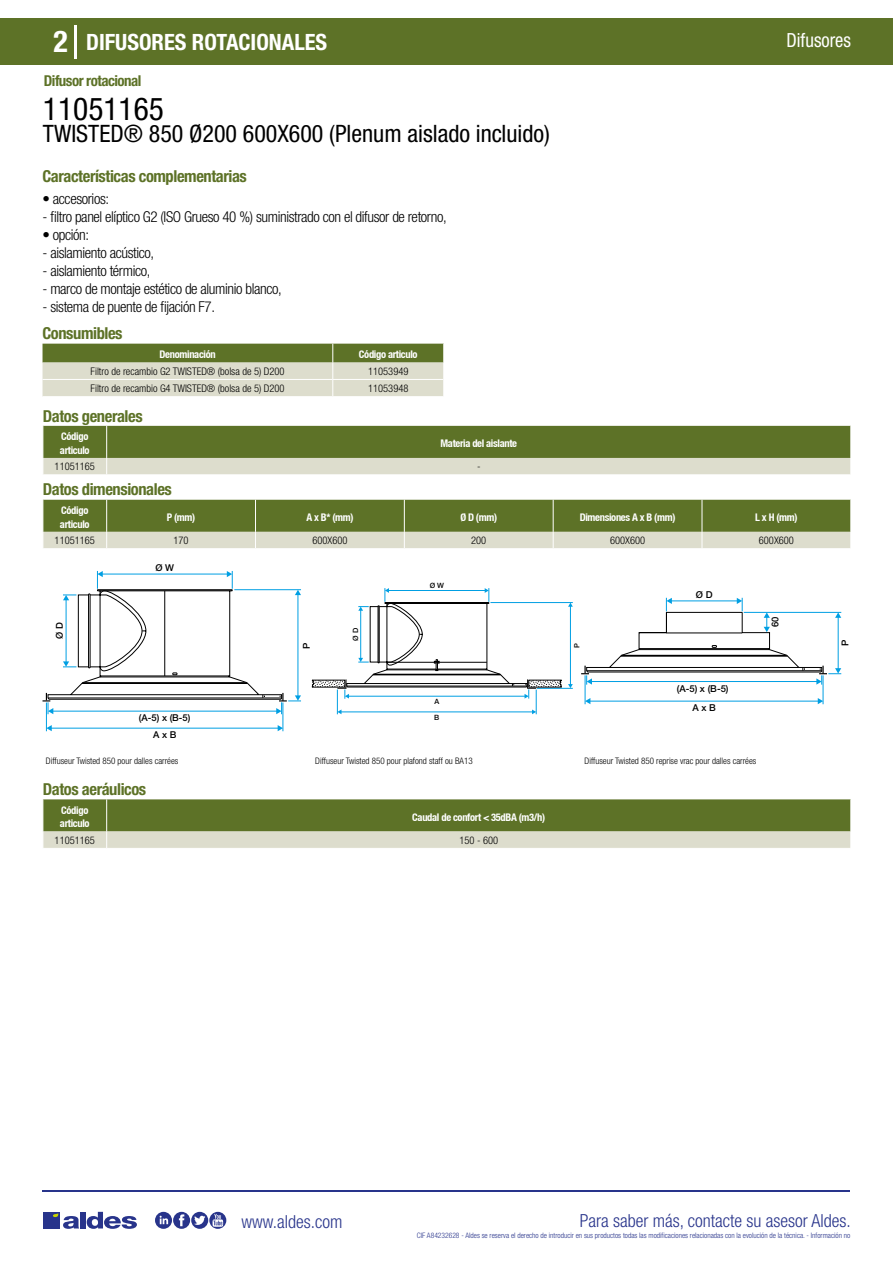
<style>
.page{position:relative;width:893px;height:1263px;background:#fff}
.page>*{position:absolute;margin:0;border:0;box-sizing:border-box;transform-origin:0 0}
.t1{font:condensed 31.5px "Helvetica Neue LT Std";color:#000}
.t2{font:700 condensed 30px "Helvetica Neue LT Std";color:#fff}
.t3{font:condensed 24px "Helvetica Neue LT Std";color:#000}
.t4{font:700 condensed 22.5px "Helvetica Neue LT Std";color:#fff}
.t5{font:condensed 19.5px "Helvetica Neue LT Std";color:#fff;scale:.95 1}
.t6{font:300 condensed 18px "Helvetica Neue";color:#28348b}
.t7{font:700 condensed 16.5px "Helvetica Neue LT Std";letter-spacing:-.025em;color:#5d7227}
.t8{font:300 condensed 15px "Helvetica Neue LT Std";letter-spacing:-.025em;color:#000}
.t9{font:700 condensed 15px "Helvetica Neue LT Std";letter-spacing:-.035em;color:#5d7227}
.t10{font:700 condensed 10.5px/13.5px "Helvetica Neue";letter-spacing:-.03em;color:#fff}
.t11{font:300 condensed 10.5px "Helvetica Neue";color:#000}
.t12{font:500 9.45px "Helvetica Neue";color:#000}
.t13{font:300 condensed 9px "Helvetica Neue";color:#000}
.t14{font:300 condensed 7.5px "Helvetica Neue";color:#28348b}
.t15{font:500 7.2px "Helvetica Neue";color:#000}
</style>
<div class="page">
<div style="left:0;top:18px;width:893px;height:46px;background:#5d7227"></div>
<hr style="left:74px;top:25px;width:2px;height:33px;background:#fff">
<hr style="left:43px;top:1190px;width:807px;height:1px;background:#28348b">
<svg style="left:155px;top:1212px;width:71px;height:17px"></svg>
<div style="left:43px;top:1212px;width:17px;height:16px;background:#28348b"></div>
<div style="left:80px;top:1212px;width:6px;height:16px;background:#28348b"></div>
<svg style="left:87px;top:1212px;width:50px;height:17px"></svg>
<svg style="left:53px;top:1213px;width:26px;height:16px"></svg>
<svg style="left:43px;top:344px;width:401px;height:52px;background:#b1b894"></svg>
<svg style="left:43px;top:426px;width:808px;height:49px;background:#8a9862"></svg>
<svg style="left:43px;top:500px;width:808px;height:49px;background:#8b9963"></svg>
<svg style="left:43px;top:571px;width:258px;height:160px"></svg>
<svg style="left:312px;top:588px;width:261px;height:126px"></svg>
<svg style="left:581px;top:598px;width:260px;height:106px"></svg>
<hr style="left:666px;top:612px;width:76px;height:1px;background:#000">
<hr style="left:666px;top:633px;width:76px;height:1px;background:#000">
<svg style="left:43px;top:799px;width:808px;height:49px;background:#8a9862"></svg>
<h2 class="t2" style="left:54px;top:24px;width:16px">2</h2>
<h3 class="t4" style="left:86px;top:28px;width:243px">DIFUSORES ROTACIONALES</h3>
<h3 class="t5" style="left:786px;top:29px;width:69px">Difusores</h3>
<p class="t9" style="left:44px;top:71px;width:99px">Difusor rotacional</p>
<h1 class="t1" style="left:43px;top:91px;width:122px">11051165</h1>
<h3 class="t3" style="left:43px;top:120px;width:509px">TWISTED® 850 Ø200 600X600 (Plenum aislado incluido)</h3>
<p class="t7" style="left:43px;top:166px;width:206px">Características complementarias</p>
<p class="t8" style="left:43px;top:190px;width:68px">• accesorios:</p>
<p class="t8" style="left:43px;top:208px;width:406px">- filtro panel elíptico G2 (ISO Grueso 40 %) suministrado con el difusor de retorno,</p>
<p class="t8" style="left:43px;top:226px;width:48px">• opción:</p>
<p class="t8" style="left:43px;top:244px;width:113px">- aislamiento acústico,</p>
<p class="t8" style="left:43px;top:262px;width:109px">- aislamiento térmico,</p>
<p class="t8" style="left:43px;top:280px;width:241px">- marco de montaje estético de aluminio blanco,</p>
<p class="t8" style="left:43px;top:298px;width:174px">- sistema de puente de fijación F7.</p>
<p class="t7" style="left:43px;top:323px;width:82px">Consumibles</p>
<p class="t10" style="left:160px;top:347px;width:58px">Denominación</p>
<p class="t10" style="left:359px;top:347px;width:60px">Código articulo</p>
<p class="t11" style="left:91px;top:365px;width:196px">Filtro de recambio G2 TWISTED® (bolsa de 5) D200</p>
<p class="t11" style="left:368px;top:365px;width:42px">11053949</p>
<p class="t11" style="left:91px;top:382px;width:196px">Filtro de recambio G4 TWISTED® (bolsa de 5) D200</p>
<p class="t11" style="left:368px;top:382px;width:42px">11053948</p>
<p class="t7" style="left:43px;top:406px;width:101px">Datos generales</p>
<p class="t10" style="left:60px;top:430px;width:31px">Código articulo</p>
<p class="t10" style="left:440px;top:436px;width:78px">Materia del aislante</p>
<p class="t11" style="left:55px;top:461px;width:42px">11051165</p>
<p class="t11" style="left:477px;top:461px;width:5px">-</p>
<p class="t7" style="left:43px;top:480px;width:130px">Datos dimensionales</p>
<p class="t10" style="left:60px;top:503px;width:31px">Código articulo</p>
<p class="t10" style="left:167px;top:510px;width:30px">P (mm)</p>
<p class="t10" style="left:306px;top:510px;width:49px">A x B* (mm)</p>
<p class="t10" style="left:460px;top:510px;width:38px">Ø D (mm)</p>
<p class="t10" style="left:580px;top:510px;width:97px">Dimensiones A x B (mm)</p>
<p class="t10" style="left:755px;top:510px;width:44px">L x H (mm)</p>
<p class="t11" style="left:55px;top:534px;width:42px">11051165</p>
<p class="t11" style="left:174px;top:534px;width:17px">170</p>
<p class="t11" style="left:312px;top:534px;width:37px">600X600</p>
<p class="t11" style="left:471px;top:534px;width:17px">200</p>
<p class="t11" style="left:610px;top:534px;width:37px">600X600</p>
<p class="t11" style="left:759px;top:534px;width:37px">600X600</p>
<p class="t12" style="left:155px;top:562px;width:20px">Ø W</p>
<p class="t12" style="left:54px;top:639px;width:18px;rotate:-90deg">Ø D</p>
<p class="t12" style="left:139px;top:712px;width:53px">(A-5) x (B-5)</p>
<p class="t12" style="left:153px;top:729px;width:25px">A x B</p>
<p class="t12" style="left:301px;top:648px;width:8px;rotate:-90deg">P</p>
<p class="t15" style="left:351px;top:641px;width:14px;rotate:-90deg">Ø D</p>
<p class="t15" style="left:430px;top:581px;width:16px">Ø W</p>
<p class="t15" style="left:434px;top:697px;width:6px">A</p>
<p class="t15" style="left:434px;top:713px;width:7px">B</p>
<p class="t15" style="left:573px;top:648px;width:6px;rotate:-90deg">P</p>
<p class="t12" style="left:696px;top:589px;width:18px">Ø D</p>
<p class="t12" style="left:677px;top:683px;width:53px">(A-5) x (B-5)</p>
<p class="t12" style="left:692px;top:702px;width:25px">A x B</p>
<p class="t13" style="left:46px;top:755px;width:134px">Diffuseur Twisted 850 pour dalles carrées</p>
<p class="t13" style="left:315px;top:755px;width:159px">Diffuseur Twisted 850 pour plafond staff ou BA13</p>
<p class="t13" style="left:584px;top:755px;width:173px">Diffuseur Twisted 850 reprise vrac pour dalles carrées</p>
<p class="t7" style="left:43px;top:779px;width:105px">Datos aeráulicos</p>
<p class="t10" style="left:60px;top:803px;width:31px">Código articulo</p>
<p class="t10" style="left:412px;top:810px;width:134px">Caudal de confort &lt; 35dBA (m3/h)</p>
<p class="t11" style="left:55px;top:834px;width:42px">11051165</p>
<p class="t11" style="left:459px;top:834px;width:40px">150 - 600</p>
<p class="t12" style="left:769px;top:627px;width:12px;rotate:-90deg">60</p>
<p class="t12" style="left:839px;top:646px;width:8px;rotate:-90deg">P</p>
<p class="t6" style="left:241px;top:1211px;width:102px">www.aldes.com</p>
<p class="t6" style="left:580px;top:1211px;width:272px">Para saber más, contacte su asesor Aldes.</p>
<p class="t14" style="left:417px;top:1230px;width:435px">CIF A84232628 - Aldes se reserva el derecho de introducir en sus productos todas las modificaciones relacionadas con la evolución de la técnica. - Información no</p>
</div>
